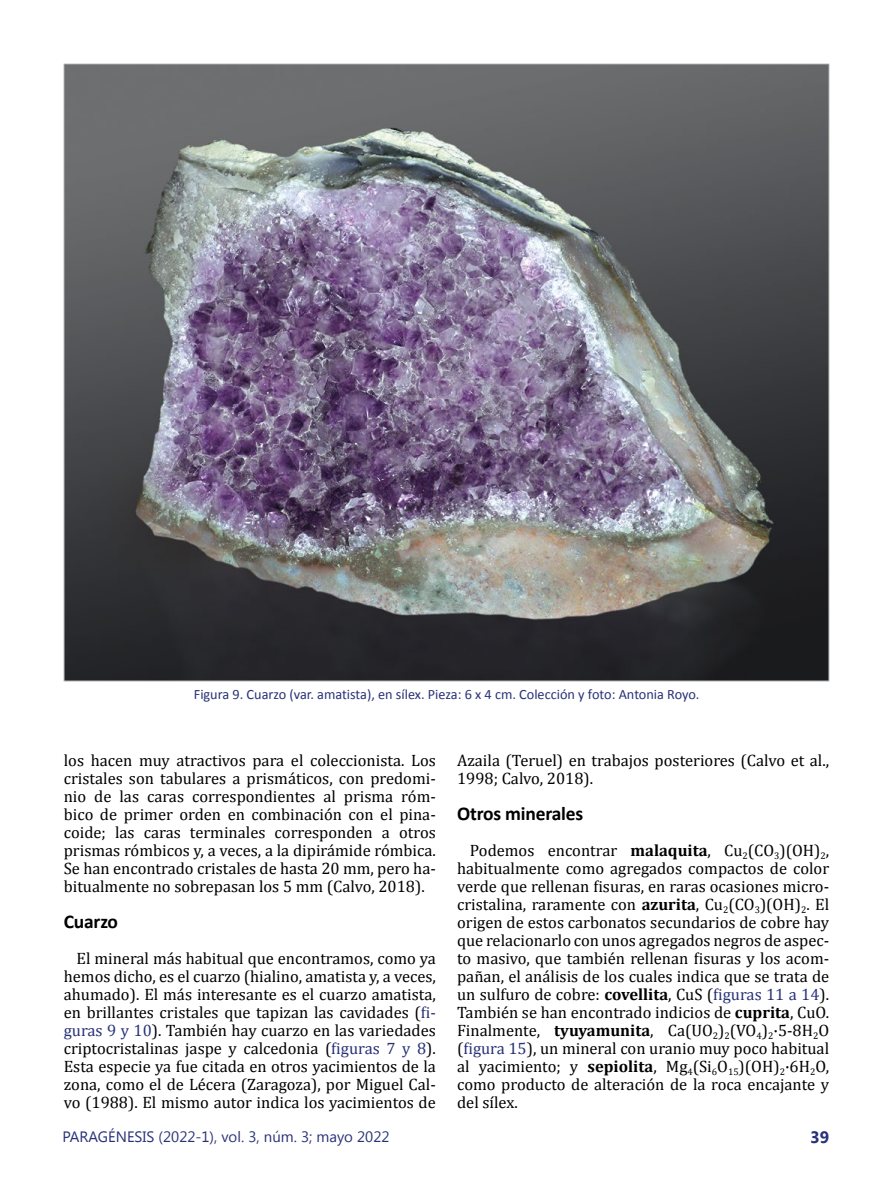
<style>
.page{position:relative;width:893px;height:1191px;background:#fff}
.page>*{position:absolute;margin:0;border:0;box-sizing:border-box;transform-origin:0 0}
.Párrafo_2_columnas{font:700 19.5px "Calibri";letter-spacing:-.01em;color:#000}
.Párrafo_2_columnas-2{font:16.5px/18px "Cambria";color:#000;text-align:justify}
.t1{font:700 16.5px "Segoe UI";color:#283277}
.t2{font:15px "Segoe UI";color:#283277}
.pie_foto_artículo_ve{font:14.25px "Calibri";color:#283277}
.s1{color:#283277}
.s2{font-weight:700}
</style>
<div class="page">
<img style="left:66px;top:66px;width:761px;height:613px">
<p class="pie_foto_artículo_ve" style="left:194px;top:685px;width:507px">Figura 9. Cuarzo (var. amatista), en sílex. Pieza: 6 x 4 cm. Colección y foto: Antonia Royo.</p>
<p class="Párrafo_2_columnas-2" style="left:64px;top:751px;width:374px">los hacen muy atractivos para el coleccionista. Los cristales son tabulares a prismáticos, con predomi&shy;nio de las caras correspondientes al prisma róm&shy;bico de primer orden en combinación con el pina&shy;coide; las caras terminales corresponden a otros prismas rómbicos y, a veces, a la dipirámide rómbica.<br>Se han encontrado cristales de hasta 20 mm, pero ha&shy;bitualmente no sobrepasan los 5 mm (Calvo, 2018).</p>
<p class="Párrafo_2_columnas" style="left:64px;top:909px;width:56px">Cuarzo</p>
<p class="Párrafo_2_columnas-2" style="left:64px;top:949px;width:374px;text-indent:13px">El mineral más habitual que encontramos, como ya hemos dicho, es el cuarzo (hialino, amatista y, a veces, ahumado). El más interesante es el cuarzo amatista, en brillantes cristales que tapizan las cavidades (<span class="s1">fi&shy;guras 9 y 10</span>). También hay cuarzo en las variedades criptocristalinas jaspe y calcedonia (<span class="s1">figuras 7 y 8</span>).<br>Esta especie ya fue citada en otros yacimientos de la zona, como el de Lécera (Zaragoza), por Miguel Cal&shy;vo (1988). El mismo autor indica los yacimientos de</p>
<p class="Párrafo_2_columnas-2" style="left:457px;top:751px;width:374px">Azaila (Teruel) en trabajos posteriores (Calvo et al.,<br>1998; Calvo, 2018).</p>
<p class="Párrafo_2_columnas" style="left:457px;top:801px;width:128px">Otros minerales</p>
<p class="Párrafo_2_columnas-2" style="left:457px;top:841px;width:374px;text-indent:13px">Podemos encontrar <span class="s2">malaquita</span>, Cu<sub>2</sub>(CO<sub>3</sub>)(OH)<sub>2</sub>, habitualmente como agregados compactos de color verde que rellenan fisuras, en raras ocasiones micro&shy;cristalina, raramente con <span class="s2">azurita</span>, Cu<sub>2</sub>(CO<sub>3</sub>)(OH)<sub>2</sub>. El origen de estos carbonatos secundarios de cobre hay que relacionarlo con unos agregados negros de aspec&shy;to masivo, que también rellenan fisuras y los acom&shy;pañan, el análisis de los cuales indica que se trata de un sulfuro de cobre: <span class="s2">covellita</span>, CuS (<span class="s1">figuras 11 a 14</span>).<br>También se han encontrado indicios de <span class="s2">cuprita</span>, CuO.<br>Finalmente, <span class="s2">tyuyamunita</span>, Ca(UO<sub>2</sub>)<sub>2</sub>(VO<sub>4</sub>)<sub>2</sub>·5-8H<sub>2</sub>O (<span class="s1">figura 15</span>), un mineral con uranio muy poco habitual al yacimiento; y <span class="s2">sepiolita</span>, Mg<sub>4</sub>(Si<sub>6</sub>O<sub>15</sub>)(OH)<sub>2</sub>·6H<sub>2</sub>O, como producto de alteración de la roca encajante y del sílex.</p>
<p class="t2" style="left:63px;top:1126px;width:328px">PARAGÉNESIS (2022-1), vol. 3, núm. 3; mayo 2022</p>
<p class="t1" style="left:810px;top:1125px;width:20px">39</p>
</div>
